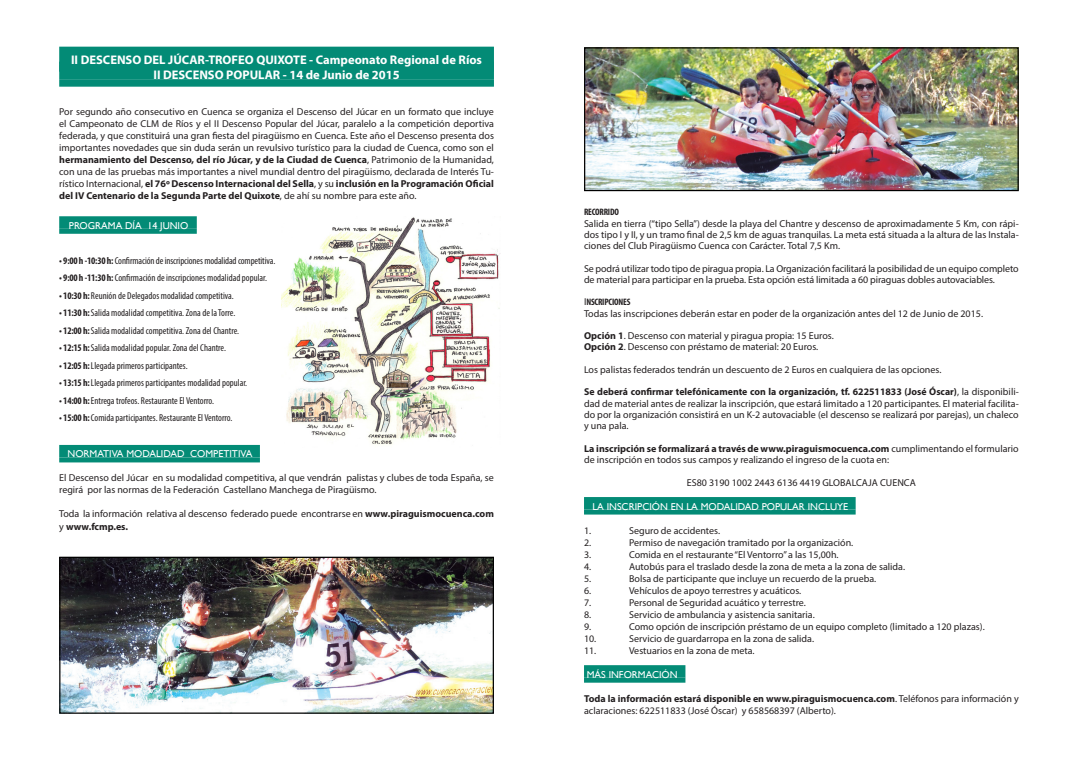
<style>
.page{position:relative;width:1078px;height:773px;background:#fff}
.page>*{position:absolute;margin:0;border:0;box-sizing:border-box;transform-origin:0 0}
.t1{font:700 12.5px "Myriad Pro";color:#fff}
.t2{font:10px/12px "Myriad Pro";color:#231f20}
.t3{font:condensed 10px "Myriad Pro";color:#231f20}
.t4{font:10px "Gill Sans";color:#fff}
.t5{font:700 condensed 9.38px "Myriad Pro";letter-spacing:-.02em;color:#231f20}
.s1{font-weight:700}
.s2{font-weight:400;font-stretch:normal;font-size:10px}
</style>
<div class="page">
<img style="left:282px;top:217px;width:218px;height:228px">
<img style="left:586px;top:49px;width:430px;height:140px">
<div style="left:584px;top:47px;width:434px;height:144px;border:1px solid #000"></div>
<img style="left:61px;top:558px;width:431px;height:153px">
<div style="left:59px;top:556px;width:435px;height:157px;border:1px solid #000"></div>
<div style="left:59px;top:47px;width:435px;height:17px;background:#038b76"></div>
<div style="left:59px;top:62px;width:435px;height:17px;background:#038b76"></div>
<div style="left:59px;top:79px;width:435px;height:8px;background:#038b76"></div>
<div style="left:59px;top:216px;width:138px;height:13px;background:#038b76"></div>
<div style="left:59px;top:229px;width:138px;height:5px;background:#038b76"></div>
<div style="left:59px;top:445px;width:201px;height:12px;background:#038b76"></div>
<div style="left:59px;top:457px;width:201px;height:5px;background:#038b76"></div>
<div style="left:584px;top:497px;width:271px;height:12px;background:#038b76"></div>
<div style="left:584px;top:509px;width:271px;height:5px;background:#038b76"></div>
<div style="left:584px;top:665px;width:101px;height:12px;background:#038b76"></div>
<div style="left:584px;top:677px;width:101px;height:5px;background:#038b76"></div>
<p class="t1" style="left:71px;top:52px;width:412px">II DESCENSO DEL JÚCAR-TROFEO QUIXOTE - Campeonato Regional de Ríos</p>
<p class="t1" style="left:153px;top:67px;width:248px">II DESCENSO POPULAR - 14 de Junio de 2015</p>
<p class="t2" style="left:59px;top:106px;width:436px;text-align:justify">Por segundo año consecutivo en Cuenca se organiza el Descenso del Júcar en un formato que incluye el Campeonato de CLM de Ríos y el II Descenso Popular del Júcar, paralelo a la competición deportiva federada, y que constituirá una gran fiesta del piragüismo en Cuenca. Este año el Descenso presenta dos importantes novedades que sin duda serán un revulsivo turístico para la ciudad de Cuenca, como son el <span class="s1">hermanamiento del Descenso, del río Júcar, y de la Ciudad de Cuenca</span>, Patrimonio de la Humanidad, con una de las pruebas más importantes a nivel mundial dentro del piragüismo, declarada de Interés Tu&shy;rístico Internacional, <span class="s1">el 76º Descenso Internacional del Sella</span>, y su <span class="s1">inclusión en la Programación Oficial del IV Centenario de la Segunda Parte del Quixote</span>, de ahí su nombre para este año.</p>
<p class="t4" style="left:69px;top:219px;width:121px">PROGRAMA DÍA 14 JUNIO</p>
<p class="t3" style="left:59px;top:254px;width:217px"><span class="s1">• 9:00 h -10:30 h:</span> Confirmación de inscripciones modalidad competitiva.</p>
<p class="t3" style="left:59px;top:272px;width:209px"><span class="s1">• 9:00 h -11:30 h:</span> Confirmación de inscripciones modalidad popular.</p>
<p class="t3" style="left:59px;top:289px;width:176px"><span class="s1">• 10:30 h:</span> Reunión de Delegados modalidad competitiva.</p>
<p class="t3" style="left:59px;top:307px;width:178px"><span class="s1">• 11:30 h:</span> Salida modalidad competitiva. Zona de la Torre.</p>
<p class="t3" style="left:59px;top:324px;width:181px"><span class="s1">• 12:00 h:</span> Salida modalidad competitiva. Zona del Chantre.</p>
<p class="t3" style="left:59px;top:342px;width:168px"><span class="s1">• 12:15 h:</span> Salida modalidad popular. Zona del Chantre.</p>
<p class="t3" style="left:59px;top:359px;width:130px"><span class="s1">• 12:05 h:</span> Llegada primeros participantes.</p>
<p class="t3" style="left:59px;top:377px;width:189px"><span class="s1">• 13:15 h:</span> Llegada primeros participantes modalidad popular.</p>
<p class="t3" style="left:59px;top:394px;width:156px"><span class="s1">• 14:00 h:</span> Entrega trofeos. Restaurante El Ventorro.</p>
<p class="t3" style="left:59px;top:412px;width:175px"><span class="s1">• 15:00 h:</span> Comida participantes. Restaurante El Ventorro.</p>
<p class="t4" style="left:68px;top:448px;width:186px">NORMATIVA MODALIDAD COMPETITIVA</p>
<p class="t2" style="left:59px;top:472px;width:436px">El Descenso del Júcar en su modalidad competitiva, al que vendrán palistas y clubes de toda España, se regirá por las normas de la Federación Castellano Manchega de Piragüismo.</p>
<p class="t2" style="left:59px;top:508px;width:436px">Toda la información relativa al descenso federado puede encontrarse en <span class="s1">www.piraguismocuenca.com </span>y <span class="s1">www.fcmp.es.</span></p>
<p class="t5" style="left:584px;top:206px;width:36px">RECORRIDO</p>
<p class="t2" style="left:584px;top:217px;width:436px;line-height:11.2px;text-align:justify">Salida en tierra (“tipo Sella”) desde la playa del Chantre y descenso de aproximadamente 5 Km, con rápi&shy;dos tipo I y II, y un tramo final de 2,5 km de aguas tranquilas. La meta está situada a la altura de las Instala&shy;ciones del Club Piragüismo Cuenca con Carácter. Total 7,5 Km.</p>
<p class="t2" style="left:584px;top:262px;width:436px;line-height:11.2px">Se podrá utilizar todo tipo de piragua propia. La Organización facilitará la posibilidad de un equipo completo de material para participar en la prueba. Esta opción está limitada a 60 piraguas dobles autovaciables.</p>
<p class="t5" style="left:584px;top:296px;width:48px"><span class="s2">I</span>NSCRIPCIONES</p>
<p class="t2" style="left:584px;top:307px;width:400px">Todas las inscripciones deberán estar en poder de la organización antes del 12 de Junio de 2015.</p>
<p class="t2" style="left:584px;top:329px;width:251px"><span class="s1">Opción 1</span>. Descenso con material y piragua propia: 15 Euros.</p>
<p class="t2" style="left:584px;top:341px;width:236px"><span class="s1">Opción 2</span>. Descenso con préstamo de material: 20 Euros.</p>
<p class="t2" style="left:584px;top:363px;width:359px">Los palistas federados tendrán un descuento de 2 Euros en cualquiera de las opciones.</p>
<p class="t2" style="left:584px;top:386px;width:436px;line-height:11.2px;text-align:justify"><span class="s1">Se deberá confirmar telefónicamente con la organización, tf. 622511833 (José Óscar)</span>, la disponibili&shy;dad de material antes de realizar la inscripción, que estará limitado a 120 participantes. El material facilita&shy;do por la organización consistirá en un K-2 autovaciable (el descenso se realizará por parejas), un chaleco y una pala.</p>
<p class="t2" style="left:584px;top:442px;width:436px;line-height:11.2px"><span class="s1">La inscripción se formalizará a través de www.piraguismocuenca.com</span> cumplimentando el formulario de inscripción en todos sus campos y realizando el ingreso de la cuota en:</p>
<p class="t2" style="left:686px;top:476px;width:230px">ES80 3190 1002 2443 6136 4419 GLOBALCAJA CUENCA</p>
<p class="t4" style="left:592px;top:500px;width:257px">LA INSCRIPCIÓN EN LA MODALIDAD POPULAR INCLUYE</p>
<p class="t2" style="left:584px;top:524px;width:9px">1.</p>
<p class="t2" style="left:629px;top:524px;width:93px">Seguro de accidentes.</p>
<p class="t2" style="left:584px;top:536px;width:9px">2.</p>
<p class="t2" style="left:629px;top:536px;width:226px">Permiso de navegación tramitado por la organización.</p>
<p class="t2" style="left:584px;top:548px;width:9px">3.</p>
<p class="t2" style="left:629px;top:548px;width:211px">Comida en el restaurante “El Ventorro” a las 15,00h.</p>
<p class="t2" style="left:584px;top:560px;width:9px">4.</p>
<p class="t2" style="left:629px;top:560px;width:277px">Autobús para el traslado desde la zona de meta a la zona de salida.</p>
<p class="t2" style="left:584px;top:572px;width:9px">5.</p>
<p class="t2" style="left:629px;top:572px;width:249px">Bolsa de participante que incluye un recuerdo de la prueba.</p>
<p class="t2" style="left:584px;top:584px;width:9px">6.</p>
<p class="t2" style="left:629px;top:584px;width:174px">Vehículos de apoyo terrestres y acuáticos.</p>
<p class="t2" style="left:584px;top:596px;width:9px">7.</p>
<p class="t2" style="left:629px;top:596px;width:178px">Personal de Seguridad acuático y terrestre.</p>
<p class="t2" style="left:584px;top:608px;width:9px">8.</p>
<p class="t2" style="left:629px;top:608px;width:187px">Servicio de ambulancia y asistencia sanitaria.</p>
<p class="t2" style="left:584px;top:620px;width:9px">9.</p>
<p class="t2" style="left:629px;top:620px;width:357px">Como opción de inscripción préstamo de un equipo completo (limitado a 120 plazas).</p>
<p class="t2" style="left:584px;top:632px;width:14px">10.</p>
<p class="t2" style="left:629px;top:632px;width:186px">Servicio de guardarropa en la zona de salida.</p>
<p class="t2" style="left:584px;top:644px;width:14px">11.</p>
<p class="t2" style="left:629px;top:644px;width:127px">Vestuarios en la zona de meta.</p>
<p class="t4" style="left:586px;top:668px;width:92px">MÁS INFORMACIÓN</p>
<p class="t2" style="left:584px;top:692px;width:436px"><span class="s1">Toda la información estará disponible en www.piraguismocuenca.com</span>. Teléfonos para información y aclaraciones: 622511833 (José Óscar) y 658568397 (Alberto).</p>
</div>
